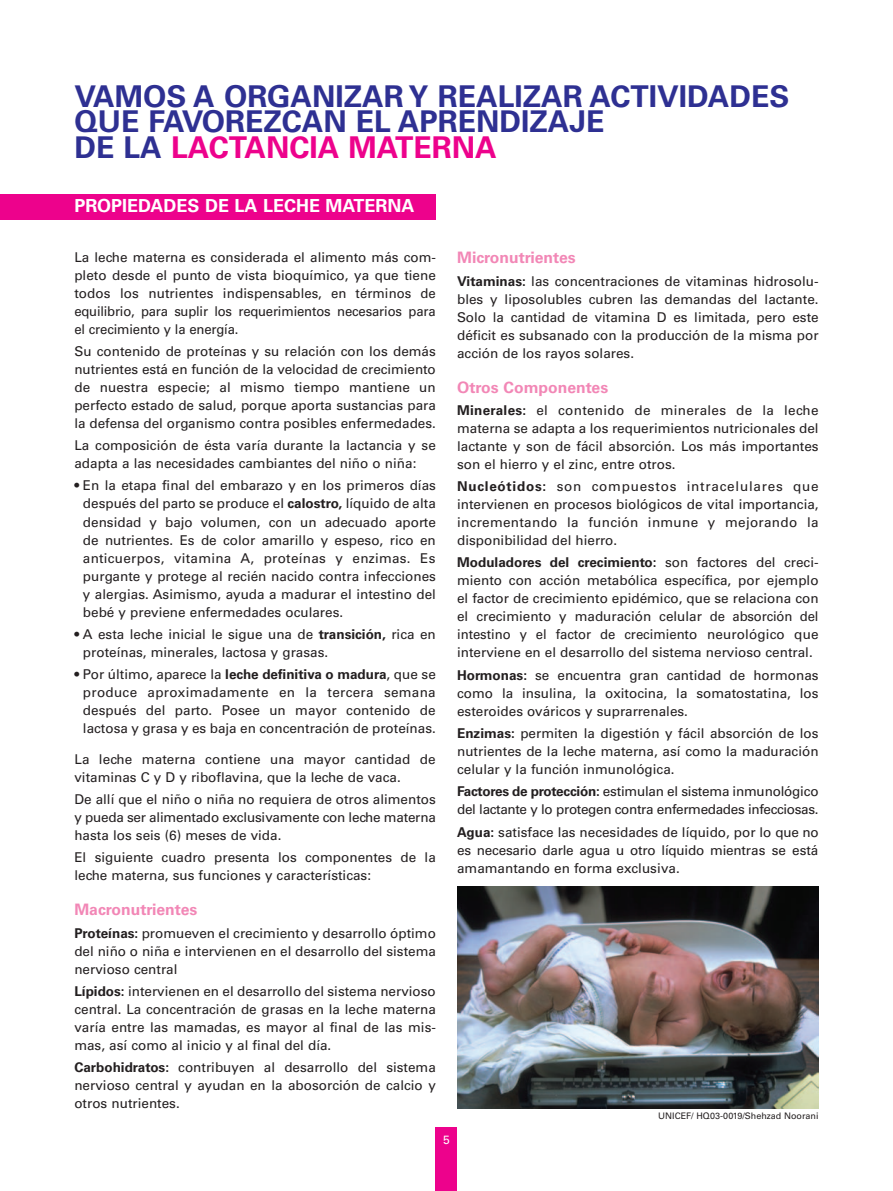
<style>
.page{position:relative;width:893px;height:1191px;background:#fff}
.page>*{position:absolute;margin:0;border:0;box-sizing:border-box;transform-origin:0 0}
.t1{font:700 30px/25.5px "Univers";color:#2e3092}
.t2{font:700 18px "Univers";color:#fff}
.t3{font:700 15.75px "Univers";color:#f287b6}
.t4{font:13.5px/18px "Univers";color:#231f20;text-align:justify}
.t5{font:13.5px/18px "Univers";letter-spacing:-.025em;color:#231f20}
.t6{font:12px "Univers";color:#fff}
.t7{font:9px "Univers";color:#231f20}
.s1{color:#ed028c}
.s2{font-weight:700}
</style>
<div class="page">
<div style="left:436px;top:1127px;width:21px;height:64px;background:#ed028c"></div>
<div style="left:0;top:195px;width:436px;height:25px;background:#ed028c"></div>
<img style="left:457px;top:887px;width:362px;height:221px">
<h1 class="t1" style="left:74px;top:86px;width:716px">VAMOS A ORGANIZAR Y REALIZAR ACTIVIDADES<br>QUE FAVOREZCAN EL APRENDIZAJE<br>DE LA <span class="s1">LACTANCIA MATERNA</span></h1>
<h2 class="t2" style="left:74px;top:199px;width:342px">PROPIEDADES DE LA LECHE MATERNA</h2>
<p class="t4" style="left:74px;top:249px;width:363px">La leche materna es considerada el alimento más com&shy;pleto desde el punto de vista bioquímico, ya que tiene todos los nutrientes indispensables, en términos de equilibrio, para suplir los requerimientos necesarios para el crecimiento y la energía.</p>
<p class="t4" style="left:74px;top:343px;width:363px">Su contenido de proteínas y su relación con los demás nutrientes está en función de la velocidad de crecimiento de nuestra especie; al mismo tiempo mantiene un perfecto estado de salud, porque aporta sustancias para la defensa del organismo contra posibles enfermedades.</p>
<p class="t4" style="left:74px;top:437px;width:363px">La composición de ésta varía durante la lactancia y se adapta a las necesidades cambiantes del niño o niña:</p>
<p class="t4" style="left:83px;top:478px;width:355px;text-indent:-9px">• En la etapa final del embarazo y en los primeros días después del parto se produce el <span class="s2">calostro,</span> líquido de alta densidad y bajo volumen, con un adecuado aporte de nutrientes. Es de color amarillo y espeso, rico en anticuerpos, vitamina A, proteínas y enzimas. Es purgante y protege al recién nacido contra infecciones y alergias. Asimismo, ayuda a madurar el intestino del bebé y previene enfermedades oculares.</p>
<p class="t4" style="left:83px;top:626px;width:354px;text-indent:-9px">• A esta leche inicial le sigue una de <span class="s2">transición,</span> rica en proteínas, minerales, lactosa y grasas.</p>
<p class="t4" style="left:83px;top:666px;width:354px;text-indent:-9px">• Por último, aparece la <span class="s2">leche definitiva o madura</span>, que se produce aproximadamente en la tercera semana después del parto. Posee un mayor contenido de lactosa y grasa y es baja en concentración de proteínas.</p>
<p class="t4" style="left:74px;top:751px;width:363px">La leche materna contiene una mayor cantidad de vitaminas C y D y riboflavina, que la leche de vaca.</p>
<p class="t4" style="left:74px;top:791px;width:363px">De allí que el niño o niña no requiera de otros alimentos y pueda ser alimentado exclusivamente con leche materna hasta los seis (6) meses de vida.</p>
<p class="t4" style="left:74px;top:849px;width:363px">El siguiente cuadro presenta los componentes de la leche materna, sus funciones y características:</p>
<p class="t3" style="left:74px;top:904px;width:124px">Macronutrientes</p>
<p class="t4" style="left:74px;top:925px;width:363px"><span class="s2">Proteínas:</span> promueven el crecimiento y desarrollo óptimo del niño o niña e intervienen en el desarrollo del sistema nervioso central</p>
<p class="t4" style="left:74px;top:983px;width:363px"><span class="s2">Lípidos:</span> intervienen en el desarrollo del sistema nervioso central. La concentración de grasas en la leche materna varía entre las mamadas, es mayor al final de las mis&shy;mas, así como al inicio y al final del día.</p>
<p class="t4" style="left:74px;top:1059px;width:363px"><span class="s2">Carbohidratos:</span> contribuyen al desarrollo del sistema nervioso central y ayudan en la abosorción de calcio y otros nutrientes.</p>
<p class="t3" style="left:457px;top:252px;width:120px">Micronutrientes</p>
<p class="t4" style="left:457px;top:273px;width:363px"><span class="s2">Vitaminas:</span> las concentraciones de vitaminas hidrosolu&shy;bles y liposolubles cubren las demandas del lactante.<br>Solo la cantidad de vitamina D es limitada, pero este déficit es subsanado con la producción de la misma por acción de los rayos solares.</p>
<p class="t3" style="left:457px;top:381px;width:153px">Otros Componentes</p>
<p class="t4" style="left:457px;top:402px;width:363px"><span class="s2">Minerales:</span> el contenido de minerales de la leche materna se adapta a los requerimientos nutricionales del lactante y son de fácil absorción. Los más importantes son el hierro y el zinc, entre otros.</p>
<p class="t4" style="left:457px;top:478px;width:363px"><span class="s2">Nucleótidos:</span> son compuestos intracelulares que intervienen en procesos biológicos de vital importancia, incrementando la función inmune y mejorando la disponibilidad del hierro.</p>
<p class="t4" style="left:457px;top:555px;width:363px"><span class="s2">Moduladores del crecimiento:</span> son factores del creci&shy;miento con acción metabólica específica, por ejemplo el factor de crecimiento epidémico, que se relaciona con el crecimiento y maduración celular de absorción del intestino y el factor de crecimiento neurológico que interviene en el desarrollo del sistema nervioso central.</p>
<p class="t4" style="left:457px;top:667px;width:363px"><span class="s2">Hormonas:</span> se encuentra gran cantidad de hormonas como la insulina, la oxitocina, la somatostatina, los esteroides ováricos y suprarrenales.</p>
<p class="t4" style="left:457px;top:725px;width:363px"><span class="s2">Enzimas:</span> permiten la digestión y fácil absorción de los nutrientes de la leche materna, así como la maduración celular y la función inmunológica.</p>
<p class="t5" style="left:457px;top:783px;width:363px"><span class="s2">Factores de protección:</span> estimulan el sistema inmunológico del lactante y lo protegen contra enfermedades infecciosas.</p>
<p class="t4" style="left:457px;top:824px;width:363px"><span class="s2">Agua:</span> satisface las necesidades de líquido, por lo que no es necesario darle agua u otro líquido mientras se está amamantando en forma exclusiva.</p>
<p class="t6" style="left:443px;top:1135px;width:8px">5</p>
<p class="t7" style="left:658px;top:1112px;width:162px">UNICEF/ HQ03-0019/Shehzad Noorani</p>
</div>
